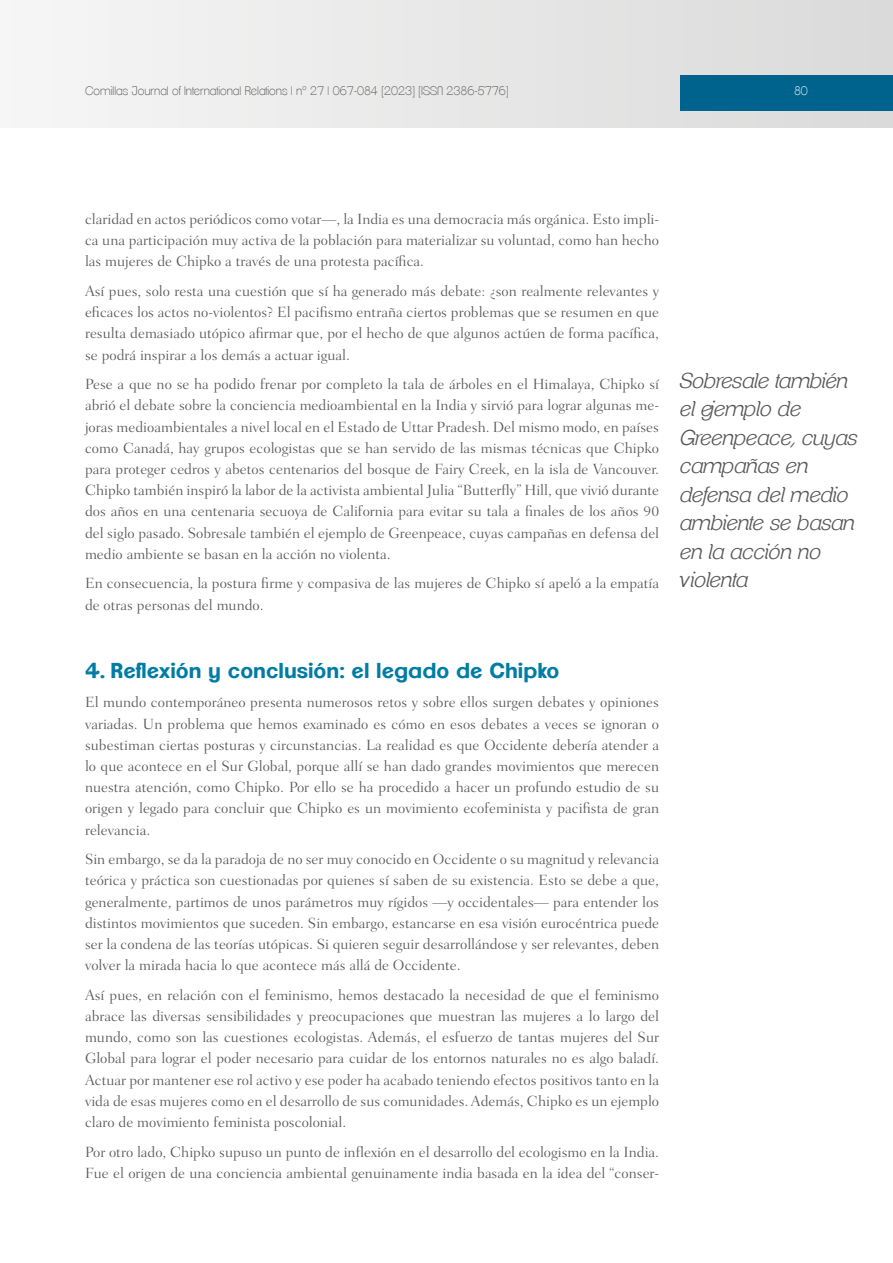
<style>
.page{position:relative;width:893px;height:1263px;background:#fff}
.page>*{position:absolute;margin:0;border:0;box-sizing:border-box;transform-origin:0 0}
._12_Entresacado{font:italic 300 21px/28.5px "Clemente P Daf";color:#575756}
.t1{font:700 21px "Clemente P Dam";color:#007ca5}
.t2{font:300 15px/21.1px "Fairfield LH";color:#575756;text-align:justify}
.t3{font:200 12px "Clemente P Dac";color:#575756}
.t4{font:200 12px "Clemente P Dac";color:#fff}
</style>
<div class="page">
<div style="left:0;top:0;width:893px;height:128px;background:linear-gradient(to right,#f6f6f6,#dadada)"></div>
<div style="left:680px;top:75px;width:213px;height:36px;background:#00638e"></div>
<p class="t3" style="left:85px;top:83px;width:425px">Comillas Journal of International Relations | nº 27 | 067-084 [2023] [ISSN 2386-5776]</p>
<p class="t4" style="left:794px;top:83px;width:15px">80</p>
<p class="t2" style="left:85px;top:208px;width:576px">claridad en actos periódicos como votar—, la India es una democracia más orgánica. Esto impli&shy;ca una participación muy activa de la población para materializar su voluntad, como han hecho las mujeres de Chipko a través de una protesta pacífica.</p>
<p class="t2" style="left:85px;top:280px;width:576px">Así pues, solo resta una cuestión que sí ha generado más debate: ¿son realmente relevantes y eficaces los actos no-violentos? El pacifismo entraña ciertos problemas que se resumen en que resulta demasiado utópico afirmar que, por el hecho de que algunos actúen de forma pacífica, se podrá inspirar a los demás a actuar igual.</p>
<p class="t2" style="left:85px;top:374px;width:576px">Pese a que no se ha podido frenar por completo la tala de árboles en el Himalaya, Chipko sí abrió el debate sobre la conciencia medioambiental en la India y sirvió para lograr algunas me&shy;joras medioambientales a nivel local en el Estado de Uttar Pradesh. Del mismo modo, en países como Canadá, hay grupos ecologistas que se han servido de las mismas técnicas que Chipko para proteger cedros y abetos centenarios del bosque de Fairy Creek, en la isla de Vancouver.<br>Chipko también inspiró la labor de la activista ambiental Julia “Butterfly” Hill, que vivió durante dos años en una centenaria secuoya de California para evitar su tala a finales de los años 90 del siglo pasado. Sobresale también el ejemplo de Greenpeace, cuyas campañas en defensa del medio ambiente se basan en la acción no violenta.</p>
<p class="t2" style="left:85px;top:573px;width:576px">En consecuencia, la postura firme y compasiva de las mujeres de Chipko sí apeló a la empatía de otras personas del mundo.</p>
<p class="t1" style="left:85px;top:657px;width:476px">4. Reflexión y conclusión: el legado de Chipko</p>
<p class="t2" style="left:85px;top:692px;width:576px">El mundo contemporáneo presenta numerosos retos y sobre ellos surgen debates y opiniones variadas. Un problema que hemos examinado es cómo en esos debates a veces se ignoran o subestiman ciertas posturas y circunstancias. La realidad es que Occidente debería atender a lo que acontece en el Sur Global, porque allí se han dado grandes movimientos que merecen nuestra atención, como Chipko. Por ello se ha procedido a hacer un profundo estudio de su origen y legado para concluir que Chipko es un movimiento ecofeminista y pacifista de gran relevancia.</p>
<p class="t2" style="left:85px;top:849px;width:576px">Sin embargo, se da la paradoja de no ser muy conocido en Occidente o su magnitud y relevancia teórica y práctica son cuestionadas por quienes sí saben de su existencia. Esto se debe a que, generalmente, partimos de unos parámetros muy rígidos —y occidentales— para entender los distintos movimientos que suceden. Sin embargo, estancarse en esa visión eurocéntrica puede ser la condena de las teorías utópicas. Si quieren seguir desarrollándose y ser relevantes, deben volver la mirada hacia lo que acontece más allá de Occidente.</p>
<p class="t2" style="left:85px;top:984px;width:576px">Así pues, en relación con el feminismo, hemos destacado la necesidad de que el feminismo abrace las diversas sensibilidades y preocupaciones que muestran las mujeres a lo largo del mundo, como son las cuestiones ecologistas. Además, el esfuerzo de tantas mujeres del Sur Global para lograr el poder necesario para cuidar de los entornos naturales no es algo baladí.<br>Actuar por mantener ese rol activo y ese poder ha acabado teniendo efectos positivos tanto en la vida de esas mujeres como en el desarrollo de sus comunidades. Además, Chipko es un ejemplo claro de movimiento feminista poscolonial.</p>
<p class="t2" style="left:85px;top:1141px;width:576px">Por otro lado, Chipko supuso un punto de inflexión en el desarrollo del ecologismo en la India.<br>Fue el origen de una conciencia ambiental genuinamente india basada en la idea del “conser-</p>
<p class="_12_Entresacado" style="left:680px;top:366px;width:179px">Sobresale también el ejemplo de<br>Greenpeace, cuyas campañas en defensa del medio ambiente se basan en la acción no violenta</p>
</div>
